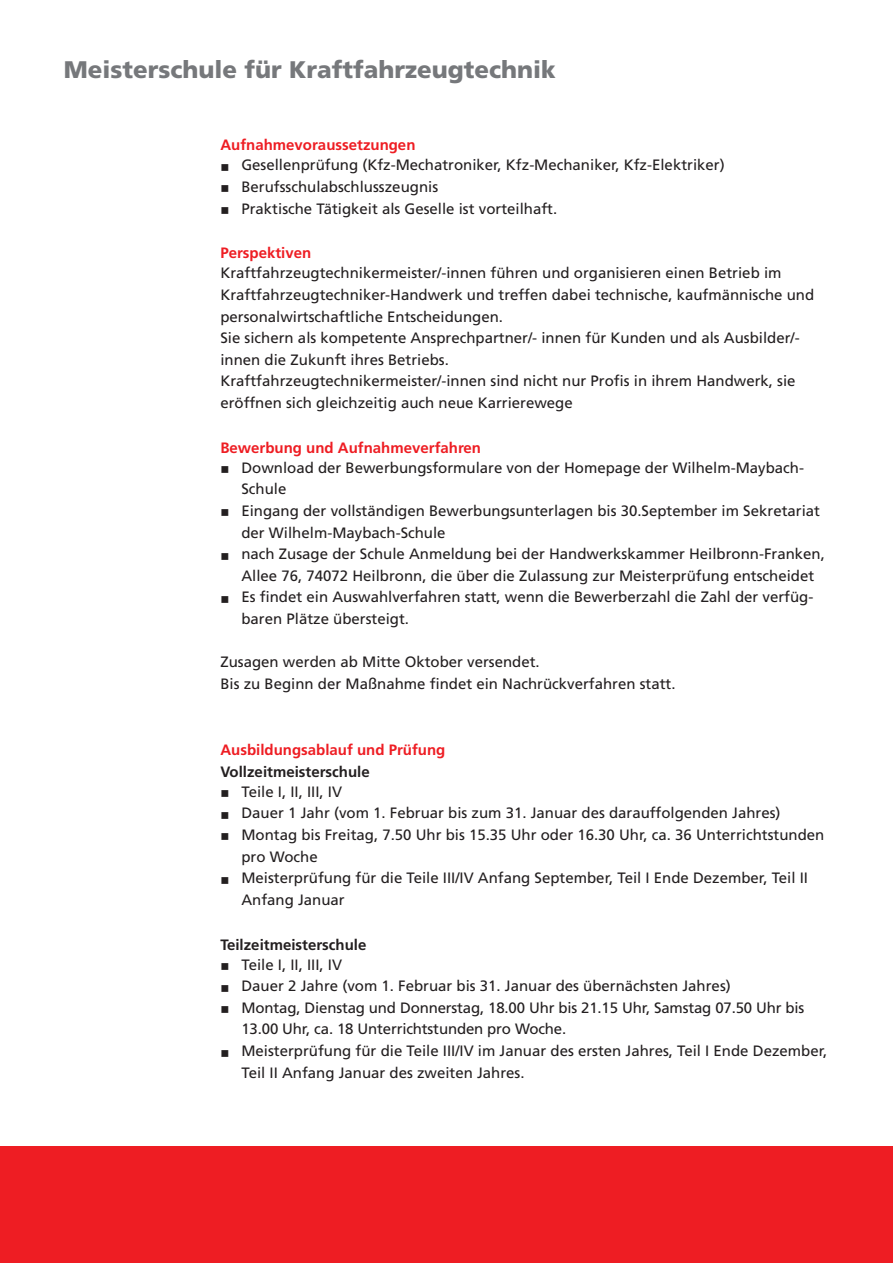
<style>
.page{position:relative;width:893px;height:1263px;background:#fff}
.page>*{position:absolute;margin:0;border:0;box-sizing:border-box;transform-origin:0 0}
.t1{font:900 24px "Frutiger LT Pro";color:#76787b}
.t2{font:15px/21.6px "Frutiger LT Pro";color:#231f20}
.t3{font:700 15px "Frutiger LT Pro";color:#ee1d23}
.t4{font:700 15px "Frutiger LT Pro";color:#231f20}
</style>
<div class="page">
<div style="left:0;top:1147px;width:893px;height:116px;background:#ee1d23"></div>
<h1 class="t1" style="left:64px;top:55px;width:494px">Meisterschule für Kraftfahrzeugtechnik</h1>
<p class="t3" style="left:220px;top:136px;width:197px">Aufnahmevoraussetzungen</p>
<p class="t2" style="left:241px;top:154px;width:485px">Gesellenprüfung (Kfz-Mechatroniker, Kfz-Mechaniker, Kfz-Elektriker)<br>Berufsschulabschlusszeugnis<br>Praktische Tätigkeit als Geselle ist vorteilhaft.</p>
<p class="t3" style="left:220px;top:244px;width:92px">Perspektiven</p>
<p class="t2" style="left:220px;top:262px;width:595px">Kraftfahrzeugtechnikermeister/-innen führen und organisieren einen Betrieb im Kraftfahrzeugtechniker-Handwerk und treffen dabei technische, kaufmännische und personalwirtschaftliche Entscheidungen.<br>Sie sichern als kompetente Ansprechpartner/- innen für Kunden und als Ausbilder/- innen die Zukunft ihres Betriebs.<br>Kraftfahrzeugtechnikermeister/-innen sind nicht nur Profis in ihrem Handwerk, sie eröffnen sich gleichzeitig auch neue Karrierewege</p>
<p class="t3" style="left:220px;top:438px;width:262px">Bewerbung und Aufnahmeverfahren</p>
<p class="t2" style="left:241px;top:457px;width:585px">Download der Bewerbungsformulare von der Homepage der Wilhelm-Maybach-Schule<br>Eingang der vollständigen Bewerbungsunterlagen bis 30.September im Sekretariat der Wilhelm-Maybach-Schule<br>nach Zusage der Schule Anmeldung bei der Handwerkskammer Heilbronn-Franken, Allee 76, 74072 Heilbronn, die über die Zulassung zur Meisterprüfung entscheidet Es findet ein Auswahlverfahren statt, wenn die Bewerberzahl die Zahl der verfüg&shy;baren Plätze übersteigt.</p>
<p class="t2" style="left:220px;top:651px;width:457px">Zusagen werden ab Mitte Oktober versendet.<br>Bis zu Beginn der Maßnahme findet ein Nachrückverfahren statt.</p>
<p class="t3" style="left:220px;top:741px;width:226px">Ausbildungsablauf und Prüfung</p>
<p class="t4" style="left:220px;top:762px;width:151px">Vollzeitmeisterschule</p>
<p class="t2" style="left:241px;top:781px;width:584px">Teile I, II, III, IV<br>Dauer 1 Jahr (vom 1. Februar bis zum 31. Januar des darauffolgenden Jahres)<br>Montag bis Freitag, 7.50 Uhr bis 15.35 Uhr oder 16.30 Uhr, ca. 36 Unterrichtstunden pro Woche<br>Meisterprüfung für die Teile III/IV Anfang September, Teil I Ende Dezember, Teil II Anfang Januar</p>
<p class="t4" style="left:220px;top:935px;width:147px">Teilzeitmeisterschule</p>
<p class="t2" style="left:241px;top:954px;width:587px">Teile I, II, III, IV<br>Dauer 2 Jahre (vom 1. Februar bis 31. Januar des übernächsten Jahres)<br>Montag, Dienstag und Donnerstag, 18.00 Uhr bis 21.15 Uhr, Samstag 07.50 Uhr bis 13.00 Uhr, ca. 18 Unterrichtstunden pro Woche.<br>Meisterprüfung für die Teile III/IV im Januar des ersten Jahres, Teil I Ende Dezember, Teil II Anfang Januar des zweiten Jahres.</p>
</div>
